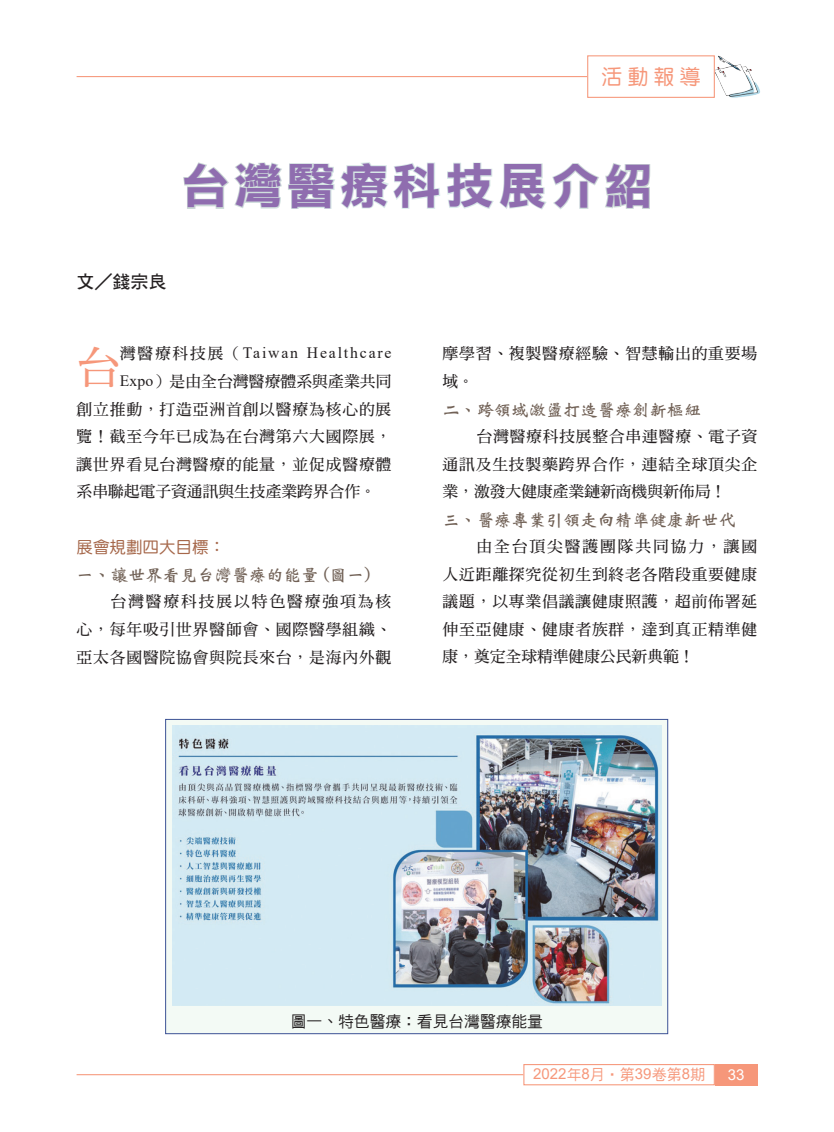
<style>
.page{position:relative;width:834px;height:1132px;background:#fff}
.page>*{position:absolute;margin:0;border:0;box-sizing:border-box;transform-origin:0 0}
.t1{font:48px "DF Li Hei Bold WINP BF";letter-spacing:.1em;color:#8f6daf}
.t2{font:43.35px "DF Ming Bd HKP BF";color:#f6977a}
.t3{font:21px "DF Yuan Md HK BF";color:#f6977a}
.t4{font:18px "DF Hei Bd HKP BF";color:#231f20}
.t5{font:17.25px "DF Wei Bei Md HKP BF";color:#716156}
.t6{font:16.5px "DF Yuan Md HK BF";color:#a6684b}
.t7{font:15.75px/27.6px "DF Ming Bd HKP BF";letter-spacing:.055em;color:#231f20;text-align:justify}
.t8{font:15.75px "Times New Roman";letter-spacing:.115em;color:#231f20}
.t9{font:15.75px "DF Hei Md HKP BF";color:#231f20}
.t10{font:15px "Arial";color:#f6977a}
.t11{font:15px "Arial";color:#fff}
.s1{font-family:"DF Ming Bd HKP BF"}
.s2{font-family:"Times New Roman"}
.s3{font-family:"DF Hei Md HKP BF"}
</style>
<div class="page">
<img style="left:714px;top:55px;width:45px;height:43px">
<hr style="left:77px;top:1073px;width:446px;height:1px;background:#f6977a">
<div style="left:523px;top:1063px;width:191px;height:21px;border:1px solid #f6977a"></div>
<div style="left:714px;top:1063px;width:43px;height:21px;background:#f6977a"></div>
<hr style="left:77px;top:76px;width:510px;height:1px;background:#f6977a">
<div style="left:587px;top:55px;width:127px;height:43px;border:1px solid #f6977a"></div>
<div style="left:165px;top:718px;width:503px;height:315px;background:#f3faf5;border:1px solid #3c5295"></div>
<svg style="left:183px;top:162px;width:468px;height:48px"></svg>
<img style="left:173px;top:725px;width:488px;height:279px">
<h3 class="t3" style="left:601px;top:66px;width:101px">活動報導</h3>
<h1 class="t1" style="left:181px;top:162px;width:472px">台灣醫療科技展介紹</h1>
<p class="t4" style="left:77px;top:272px;width:92px">文／錢宗良</p>
<h2 class="t2" style="left:77px;top:345px;width:45px">台</h2>
<p class="t8" style="left:120px;top:342px;width:273px"><span class="s1">灣醫療科技展（</span>Taiwan Healthcare</p>
<p class="t7" style="left:77px;top:368px;width:316px;text-indent:43px"><span class="s2">Expo</span>）是由全台灣醫療體系與產業共同創立推動，打造亞洲首創以醫療為核心的展覽！截至今年已成為在台灣第六大國際展，讓世界看見台灣醫療的能量，並促成醫療體系串聯起電子資通訊與生技產業跨界合作。</p>
<p class="t6" style="left:77px;top:538px;width:150px">展會規劃四大目標：</p>
<p class="t5" style="left:77px;top:566px;width:295px">一、讓世界看見台灣醫療的能量 (圖一)</p>
<p class="t7" style="left:77px;top:588px;width:316px;text-indent:34px">台灣醫療科技展以特色醫療強項為核心，每年吸引世界醫師會、國際醫學組織、亞太各國醫院協會與院長來台，是海內外觀</p>
<p class="t7" style="left:442px;top:340px;width:316px">摩學習、複製醫療經驗、智慧輸出的重要場域。</p>
<p class="t5" style="left:442px;top:401px;width:260px">二、跨領域激盪打造醫療創新樞紐</p>
<p class="t7" style="left:442px;top:423px;width:316px;text-indent:34px">台灣醫療科技展整合串連醫療、電子資通訊及生技製藥跨界合作，連結全球頂尖企業，激發大健康產業鏈新商機與新佈局！</p>
<p class="t5" style="left:442px;top:511px;width:295px">三、醫療專業引領走向精準健康新世代</p>
<p class="t7" style="left:442px;top:533px;width:316px;text-indent:34px">由全台頂尖醫護團隊共同協力，讓國人近距離探究從初生到終老各階段重要健康議題，以專業倡議讓健康照護，超前佈署延伸至亞健康、健康者族群，達到真正精準健康，奠定全球精準健康公民新典範！</p>
<p class="t9" style="left:291px;top:1012px;width:253px">圖一、特色醫療：看見台灣醫療能量</p>
<p class="t10" style="left:533px;top:1063px;width:173px">2022<span class="s3">年</span>8<span class="s3">月‧第</span>39<span class="s3">卷第</span>8<span class="s3">期</span></p>
<p class="t11" style="left:727px;top:1064px;width:18px">33</p>
</div>
